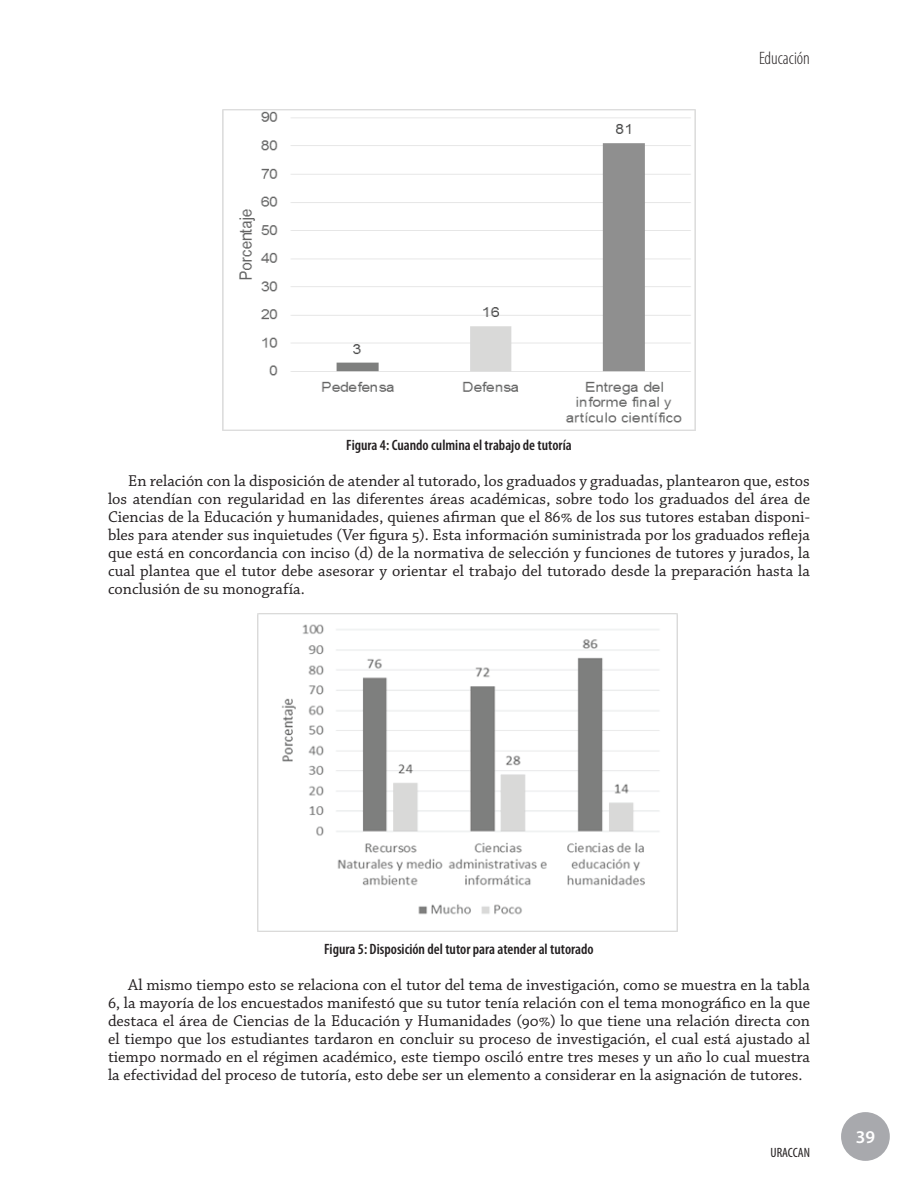
<style>
.page{position:relative;width:918px;height:1188px;background:#fff}
.page>*{position:absolute;margin:0;border:0;box-sizing:border-box;transform-origin:0 0}
.t1{font:300 condensed 18px "Myriad Pro";color:#231f20}
.t2{font:600 18px "Myriad Pro";color:#fff}
.t3{font:16.5px/18px "Chaparral Pro";color:#231f20;text-align:justify}
.t4{font:600 condensed 15px "Myriad Pro";color:#231f20}
.t5{font:condensed 13.5px "Myriad Pro";color:#231f20}
</style>
<div class="page">
<div style="left:841px;top:1112px;width:49px;height:49px;background:#a8a9ad;border-radius:50%"></div>
<img style="left:222px;top:110px;width:474px;height:320px">
<img style="left:257px;top:614px;width:421px;height:318px">
<p class="t1" style="left:759px;top:48px;width:52px">Educación</p>
<p class="t4" style="left:346px;top:437px;width:227px">Figura 4: Cuando culmina el trabajo de tutoría</p>
<p class="t3" style="left:108px;top:472px;width:704px;text-indent:20px">En relación con la disposición de atender al tutorado, los graduados y graduadas, plantearon que, estos los atendían con regularidad en las diferentes áreas académicas, sobre todo los graduados del área de Ciencias de la Educación y humanidades, quienes afirman que el 86% de los sus tutores estaban disponi&shy;bles para atender sus inquietudes (Ver figura 5). Esta información suministrada por los graduados refleja que está en concordancia con inciso (d) de la normativa de selección y funciones de tutores y jurados, la cual plantea que el tutor debe asesorar y orientar el trabajo del tutorado desde la preparación hasta la conclusión de su monografía.</p>
<p class="t4" style="left:324px;top:941px;width:271px">Figura 5: Disposición del tutor para atender al tutorado</p>
<p class="t3" style="left:108px;top:976px;width:704px;text-indent:20px">Al mismo tiempo esto se relaciona con el tutor del tema de investigación, como se muestra en la tabla 6, la mayoría de los encuestados manifestó que su tutor tenía relación con el tema monográfico en la que destaca el área de Ciencias de la Educación y Humanidades (90%) lo que tiene una relación directa con el tiempo que los estudiantes tardaron en concluir su proceso de investigación, el cual está ajustado al tiempo normado en el régimen académico, este tiempo osciló entre tres meses y un año lo cual muestra la efectividad del proceso de tutoría, esto debe ser un elemento a considerar en la asignación de tutores.</p>
<p class="t5" style="left:771px;top:1145px;width:41px">URACCAN</p>
<p class="t2" style="left:856px;top:1126px;width:21px">39</p>
</div>
